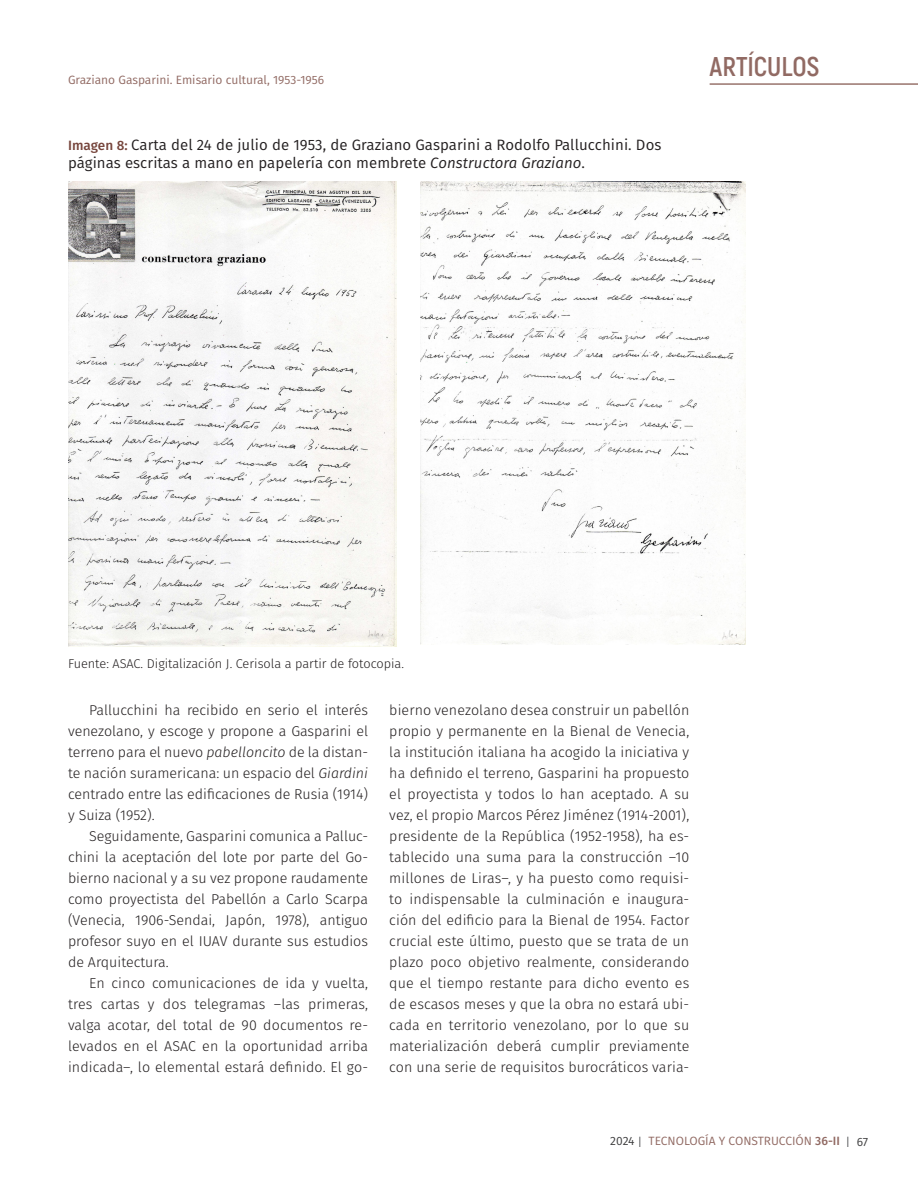
<style>
.page{position:relative;width:918px;height:1188px;background:#fff}
.page>*{position:absolute;margin:0;border:0;box-sizing:border-box;transform-origin:0 0}
.t1{font:700 27px "Akrobat";color:#916a63}
.Figuras{font:15px/18px "Fira Sans";letter-spacing:.005em;color:#231f20}
.mancha{font:300 14.25px/21px "Fira Sans";color:#231f20;text-align:justify}
.Fuentes{font:300 12.75px "Fira Sans";color:#231f20}
.t2{font:12px "Fira Sans";color:#916a63}
.s1{font-weight:500;font-size:13.5px;color:#76453c}
.s2{font-style:italic}
.s3{color:#3e3e3f}
.s4{font-weight:300;font-size:15px;color:#57585a}
.s5{font-weight:500}
</style>
<div class="page">
<hr style="left:710px;top:83px;width:208px;height:2px;background:#76453c">
<img style="left:68px;top:182px;width:328px;height:464px">
<img style="left:420px;top:182px;width:325px;height:463px">
<p class="t2" style="left:68px;top:71px;width:258px">Graziano Gasparini. Emisario cultural, 1953-1956</p>
<p class="Figuras" style="left:68px;top:136px;width:595px"><span class="s1">Imagen 8:</span> Carta del 24 de julio de 1953, de Graziano Gasparini a Rodolfo Pallucchini. Dos páginas escritas a mano en papelería con membrete <span class="s2">Constructora Graziano</span>.</p>
<h1 class="t1" style="left:710px;top:50px;width:111px">ARTÍCULOS</h1>
<p class="Fuentes" style="left:68px;top:655px;width:338px">Fuente: ASAC. Digitalización J. Cerisola a partir de fotocopia.</p>
<p class="mancha" style="left:68px;top:699px;width:302px;text-indent:21px">Pallucchini ha recibido en serio el interés venezolano, y escoge y propone a Gasparini el terreno para el nuevo <span class="s2">pabelloncito</span> de la distan&shy;te nación suramericana: un espacio del <span class="s2">Giardini </span>centrado entre las edificaciones de Rusia (1914) y Suiza (1952).</p>
<p class="mancha" style="left:68px;top:825px;width:302px;text-indent:21px">Seguidamente, Gasparini comunica a Palluc&shy;chini la aceptación del lote por parte del Go&shy;bierno nacional y a su vez propone raudamente como proyectista del Pabellón a Carlo Scarpa (Venecia, 1906-Sendai, Japón, 1978), antiguo profesor suyo en el IUAV durante sus estudios de Arquitectura.</p>
<p class="mancha" style="left:68px;top:972px;width:302px;text-indent:21px">En cinco comunicaciones de ida y vuelta, tres cartas y dos telegramas –las primeras, valga acotar, del total de 90 documentos re&shy;levados en el ASAC en la oportunidad arriba indicada–, lo elemental estará definido. El go-</p>
<p class="mancha" style="left:389px;top:699px;width:302px">bierno venezolano desea construir un pabellón propio y permanente en la Bienal de Venecia, la institución italiana ha acogido la iniciativa y ha definido el terreno, Gasparini ha propuesto el proyectista y todos lo han aceptado. A su vez, el propio Marcos Pérez Jiménez (1914-2001), presidente de la República (1952-1958), ha es&shy;tablecido una suma para la construcción –10 millones de Liras–, y ha puesto como requisi&shy;to indispensable la culminación e inaugura&shy;ción del edificio para la Bienal de 1954. Factor crucial este último, puesto que se trata de un plazo poco objetivo realmente, considerando que el tiempo restante para dicho evento es de escasos meses y que la obra no estará ubi&shy;cada en territorio venezolano, por lo que su materialización deberá cumplir previamente con una serie de requisitos burocráticos varia-</p>
<p class="t2" style="left:610px;top:1132px;width:259px"><span class="s3">2024</span> <span class="s4">I</span> TECNOLOGÍA Y CONSTRUCCIÓN <span class="s5">36-II</span> <span class="s4">I</span> <span class="s3">67</span></p>
</div>
